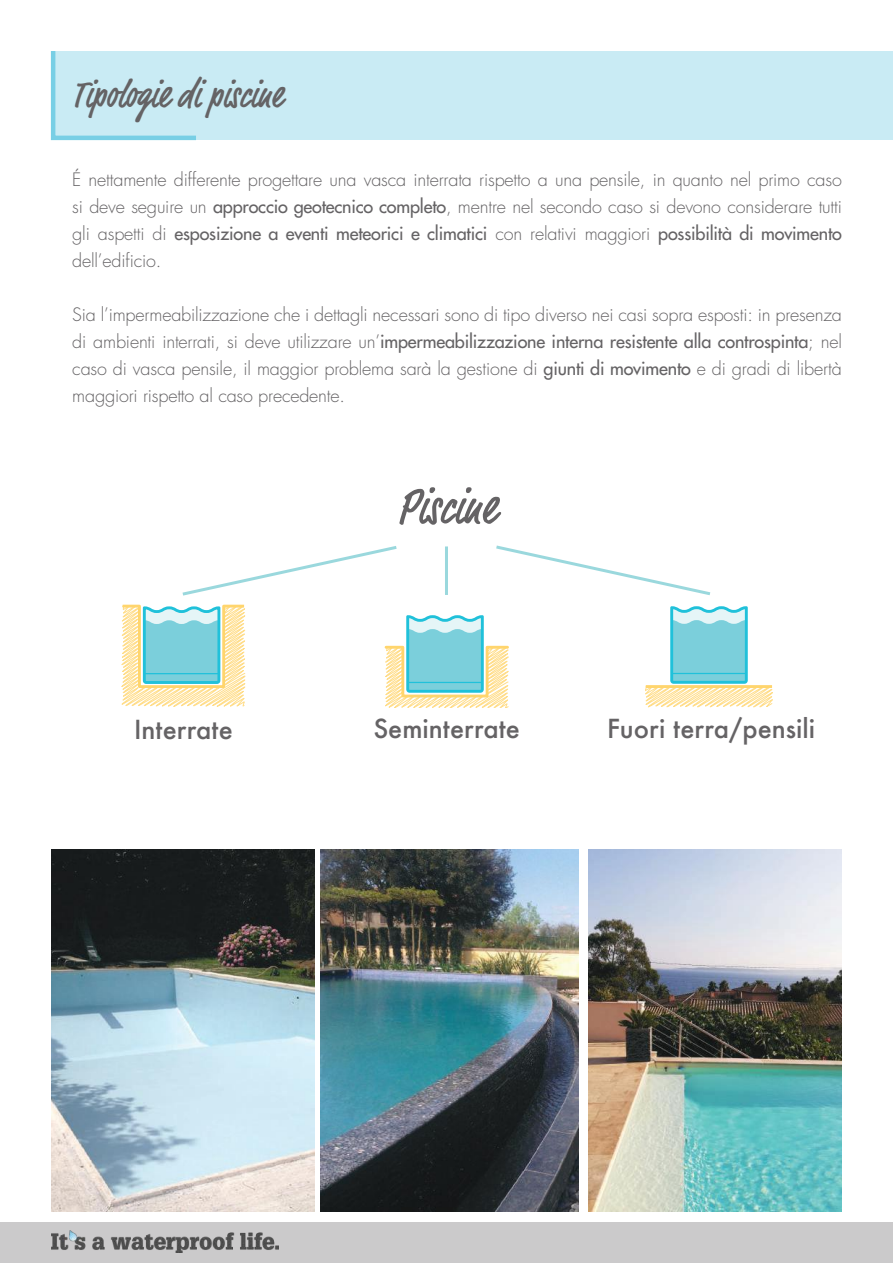
<style>
.page{position:relative;width:893px;height:1263px;background:#fff}
.page>*{position:absolute;margin:0;border:0;box-sizing:border-box;transform-origin:0 0}
.t1{font:500 condensed 51px "Market";color:#656365}
.t2{font:500 condensed 39px "Market";color:#656365}
.t3{font:500 25.5px "Futura";color:#656365}
.t4{font:300 18px/27px "Futura Std";letter-spacing:-.01em;color:#656365;text-align:justify}
.s1{font-weight:500}
</style>
<div class="page">
<div style="left:0;top:1222px;width:893px;height:41px;background:#cbcacb"></div>
<img style="left:51px;top:1230px;width:228px;height:22px">
<div style="left:51px;top:51px;width:842px;height:89px;background:#c9ebf4"></div>
<svg style="left:50px;top:51px;width:146px;height:90px"></svg>
<img style="left:51px;top:849px;width:263px;height:363px">
<svg style="left:121px;top:604px;width:125px;height:103px;background:#c2dfcb"></svg>
<svg style="left:384px;top:615px;width:125px;height:93px"></svg>
<svg style="left:645px;top:606px;width:128px;height:101px"></svg>
<hr style="left:646px;top:685px;width:126px;height:3px;background:#ffd56d">
<svg style="left:182px;top:546px;width:215px;height:50px"></svg>
<svg style="left:496px;top:545px;width:215px;height:51px"></svg>
<hr style="left:445px;top:546px;width:3px;height:49px;background:#9ad8dd">
<img style="left:320px;top:849px;width:258px;height:363px">
<img style="left:588px;top:849px;width:254px;height:363px">
<h2 class="t2" style="left:72px;top:71px;width:212px">Tipologie di piscine</h2>
<p class="t4" style="left:72px;top:166px;width:771px">É nettamente differente progettare una vasca interrata rispetto a una pensile, in quanto nel primo caso si deve seguire un <span class="s1">approccio geotecnico completo</span>, mentre nel secondo caso si devono considerare tutti gli aspetti di <span class="s1">esposizione a eventi meteorici e climatici</span> con relativi maggiori <span class="s1">possibilità di movimento </span>dell’edificio.</p>
<p class="t4" style="left:72px;top:301px;width:771px">Sia l’impermeabilizzazione che i dettagli necessari sono di tipo diverso nei casi sopra esposti: in presenza di ambienti interrati, si deve utilizzare un’<span class="s1">impermeabilizzazione interna resistente alla controspinta</span>; nel caso di vasca pensile, il maggior problema sarà la gestione di <span class="s1">giunti di movimento</span> e di gradi di libertà maggiori rispetto al caso precedente.</p>
<h1 class="t1" style="left:397px;top:476px;width:101px">Piscine</h1>
<h3 class="t3" style="left:134px;top:712px;width:100px">Interrate</h3>
<h3 class="t3" style="left:373px;top:711px;width:148px">Seminterrate</h3>
<h3 class="t3" style="left:607px;top:711px;width:209px">Fuori terra/pensili</h3>
</div>
